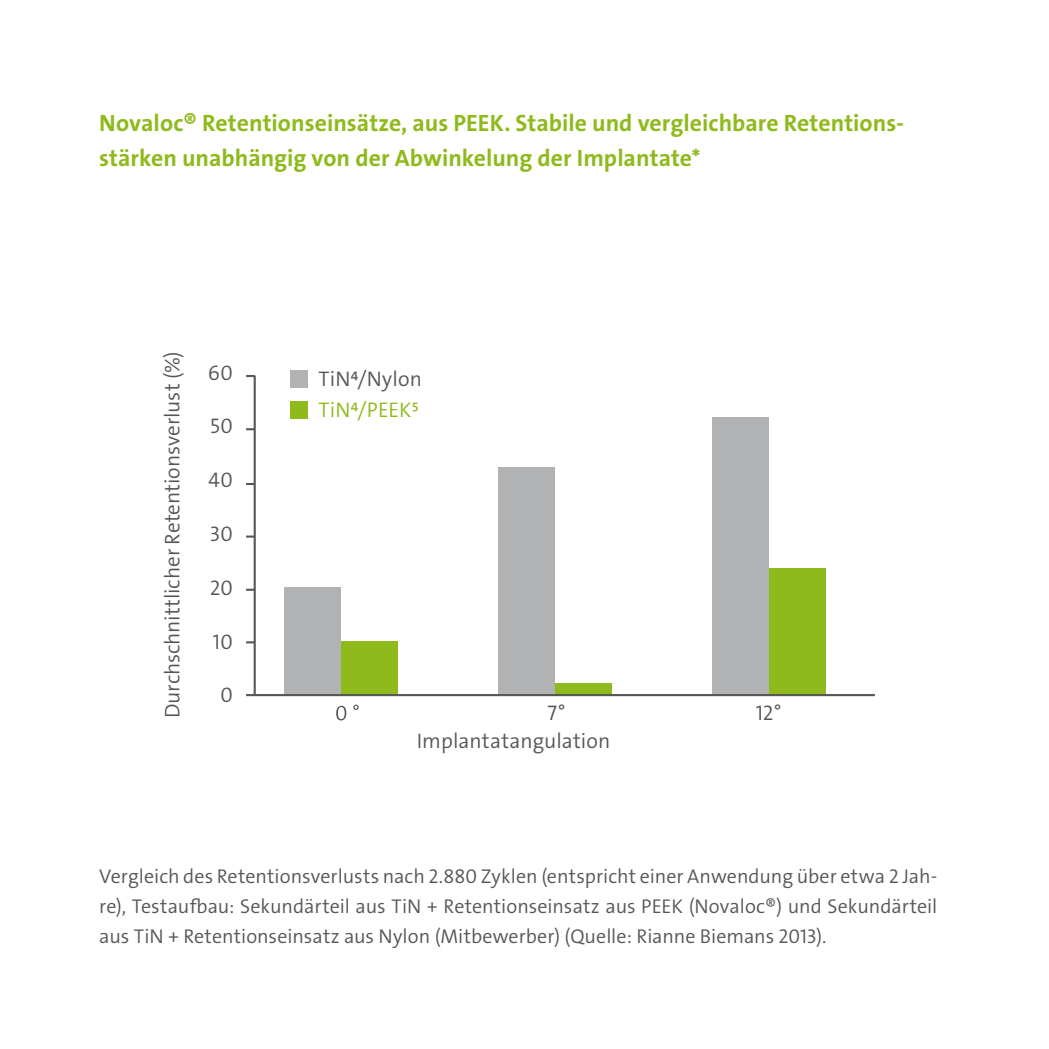
<style>
.page{position:relative;width:1049px;height:1049px;background:#fff}
.page>*{position:absolute;margin:0;border:0;box-sizing:border-box;transform-origin:0 0}
.t1{font:23.75px/35px "The Sans LP7 Bld";color:#8fba1c}
.t2{font:21.25px "The Sans LP4 Se Lig";color:#565656}
.t3{font:21.25px "The Sans LP4 Se Lig";color:#8fba1c}
.t4{font:20px/30px "The Sans LP4 Se Lig";color:#565656;text-align:justify}
</style>
<div class="page">
<svg style="left:246px;top:375px;width:9px;height:2px"></svg>
<div style="left:712px;top:417px;width:57px;height:278px;background:#b1b2b3"></div>
<div style="left:284px;top:588px;width:57px;height:107px;background:#b1b2b3"></div>
<div style="left:498px;top:468px;width:57px;height:227px;background:#b1b2b3"></div>
<div style="left:769px;top:568px;width:56px;height:127px;background:#8fba1c"></div>
<div style="left:341px;top:641px;width:57px;height:54px;background:#8fba1c"></div>
<div style="left:555px;top:683px;width:56px;height:12px;background:#8fba1c"></div>
<hr style="left:254px;top:376px;width:2px;height:318px;background:#565656">
<hr style="left:246px;top:694px;width:629px;height:2px;background:#565656">
<svg style="left:336px;top:705px;width:23px;height:15px"></svg>
<div style="left:291px;top:402px;width:17px;height:17px;background:#8fba1c"></div>
<div style="left:291px;top:371px;width:17px;height:17px;background:#b1b2b3"></div>
<svg style="left:246px;top:428px;width:8px;height:2px"></svg>
<svg style="left:246px;top:483px;width:8px;height:2px"></svg>
<svg style="left:246px;top:535px;width:8px;height:3px"></svg>
<svg style="left:246px;top:589px;width:8px;height:2px"></svg>
<svg style="left:246px;top:641px;width:8px;height:2px"></svg>
<p class="t1" style="left:99px;top:106px;width:806px">Novaloc® Retentionseinsätze, aus PEEK. Stabile und vergleichbare Retentions&shy;stärken unabhängig von der Abwinkelung der Implantate*</p>
<p class="t2" style="left:159px;top:718px;width:368px;rotate:-90deg">Durchschnittlicher Retentionsverlust (%)</p>
<p class="t2" style="left:208px;top:359px;width:26px">60</p>
<p class="t2" style="left:210px;top:412px;width:24px">50</p>
<p class="t2" style="left:208px;top:466px;width:26px">40</p>
<p class="t2" style="left:210px;top:520px;width:25px">30</p>
<p class="t2" style="left:210px;top:574px;width:25px">20</p>
<p class="t2" style="left:213px;top:628px;width:22px">10</p>
<p class="t2" style="left:220px;top:682px;width:14px">0</p>
<p class="t2" style="left:318px;top:366px;width:105px">TiN⁴/Nylon</p>
<p class="t3" style="left:318px;top:396px;width:102px">TiN⁴/PEEK⁵</p>
<p class="t2" style="left:547px;top:699px;width:20px">7°</p>
<p class="t2" style="left:756px;top:699px;width:27px">12°</p>
<p class="t2" style="left:417px;top:727px;width:195px">Implantatangulation</p>
<p class="t4" style="left:99px;top:861px;width:839px">Vergleich des Retentionsverlusts nach 2.880 Zyklen (entspricht einer Anwendung über etwa 2 Jah&shy;re), Testaufbau: Sekundärteil aus TiN + Retentionseinsatz aus PEEK (Novaloc®) und Sekundärteil aus TiN + Retentionseinsatz aus Nylon (Mitbewerber) (Quelle: Rianne Biemans 2013).</p>
</div>
